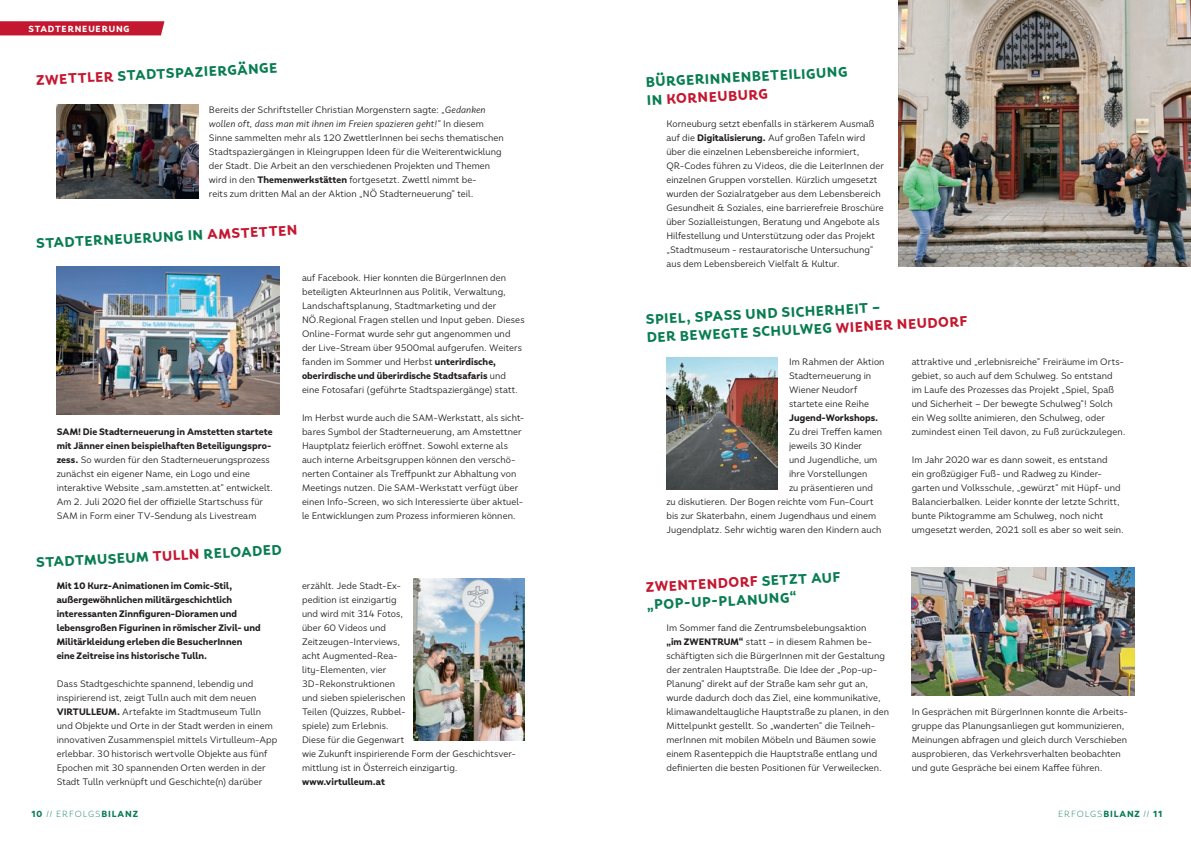
<style>
.page{position:relative;width:1191px;height:842px;background:#fff}
.page>*{position:absolute;margin:0;border:0;box-sizing:border-box;transform-origin:0 0}
.t1{font:900 14px/18px "Faible";color:#097d52}
.t2{font:9.5px/14px "Faible";letter-spacing:.01em;color:#231f20}
.t3{font:900 9.5px/14px "Faible";letter-spacing:.005em;color:#231f20}
.t4{font:300 9px "Faible";letter-spacing:.095em;color:#097d52}
.t5{font:900 9px "Faible";letter-spacing:.1em;color:#fff}
.s1{color:#c41730}
.s2{font-style:italic}
.s3{font-weight:900}
</style>
<div class="page">
<img style="left:57px;top:105px;width:141px;height:94px">
<img style="left:57px;top:267px;width:222px;height:148px">
<img style="left:413px;top:578px;width:111px;height:162px">
<svg style="left:0;top:21px;width:164px;height:14px"></svg>
<img style="left:898px;top:0;width:293px;height:266px">
<img style="left:666px;top:358px;width:111px;height:131px">
<img style="left:911px;top:567px;width:223px;height:129px">
<p class="t5" style="left:28px;top:22px;width:103px">STADTERNEUERUNG</p>
<h1 class="t1" style="left:36px;top:72px;width:243px;rotate:-3deg"><span class="s1">ZWETTLER</span> STADTSPAZIERGÄNGE</h1>
<p class="t2" style="left:209px;top:102px;width:296px">Bereits der Schriftsteller Christian Morgenstern sagte: <span class="s2">„Gedanken wollen oft, dass man mit ihnen im Freien spazieren geht!“</span> In diesem Sinne sammelten mehr als 120 ZwettlerInnen bei sechs thematischen Stadtspaziergängen in Kleingruppen Ideen für die Weiterentwicklung der Stadt. Die Arbeit an den verschiedenen Projekten und Themen wird in den <span class="s3">Themenwerkstätten</span> fortgesetzt. Zwettl nimmt be-<br>reits zum dritten Mal an der Aktion „NÖ Stadterneuerung“ teil.</p>
<h1 class="t1" style="left:36px;top:235px;width:263px;rotate:-3deg">STADTERNEUERUNG IN <span class="s1">AMSTETTEN</span></h1>
<p class="t2" style="left:57px;top:424px;width:218px"><span class="s3">SAM! Die Stadterneuerung in Amstetten startete mit Jänner einen beispielhaften Beteiligungspro&shy;zess.</span> So wurden für den Stadterneuerungsprozess zunächst ein eigener Name, ein Logo und eine interaktive Website „sam.amstetten.at“ entwickelt.<br>Am 2. Juli 2020 fiel der offizielle Startschuss für SAM in Form einer TV-Sendung als Livestream</p>
<h1 class="t1" style="left:36px;top:554px;width:247px;rotate:-3deg">STADTMUSEUM <span class="s1">TULLN</span> RELOADED</h1>
<p class="t3" style="left:57px;top:579px;width:205px">Mit 10 Kurz-Animationen im Comic-Stil, außergewöhnlichen militärgeschichtlich interessanten Zinnfiguren-Dioramen und lebensgroßen Figurinen in römischer Zivil- und Militärkleidung erleben die BesucherInnen eine Zeitreise ins historische Tulln.</p>
<p class="t2" style="left:57px;top:676px;width:222px">Dass Stadtgeschichte spannend, lebendig und inspirierend ist, zeigt Tulln auch mit dem neuen <span class="s3">VIRTULLEUM.</span> Artefakte im Stadtmuseum Tulln und Objekte und Orte in der Stadt werden in einem innovativen Zusammenspiel mittels Virtulleum-App erlebbar. 30 historisch wertvolle Objekte aus fünf Epochen mit 30 spannenden Orten werden in der Stadt Tulln verknüpft und Geschichte(n) darüber</p>
<p class="t2" style="left:302px;top:270px;width:224px">auf Facebook. Hier konnten die BürgerInnen den beteiligten AkteurInnen aus Politik, Verwaltung, Landschaftsplanung, Stadtmarketing und der NÖ.Regional Fragen stellen und Input geben. Dieses Online-Format wurde sehr gut angenommen und der Live-Stream über 9500mal aufgerufen. Weiters fanden im Sommer und Herbst <span class="s3">unterirdische, oberirdische und überirdische Stadtsafaris</span> und eine Fotosafari (geführte Stadtspaziergänge) statt.</p>
<p class="t2" style="left:302px;top:410px;width:224px">Im Herbst wurde auch die SAM-Werkstatt, als sicht&shy;bares Symbol der Stadterneuerung, am Amstettner Hauptplatz feierlich eröffnet. Sowohl externe als auch interne Arbeitsgruppen können den verschö&shy;nerten Container als Treffpunkt zur Abhaltung von Meetings nutzen. Die SAM-Werkstatt verfügt über einen Info-Screen, wo sich Interessierte über aktuel&shy;le Entwicklungen zum Prozess informieren können.</p>
<p class="t2" style="left:302px;top:578px;width:215px">erzählt. Jede Stadt-Ex-<br>pedition ist einzigartig<br>und wird mit 314 Fotos,<br>über 60 Videos und<br>Zeitzeugen-Interviews,<br>acht Augmented-Rea-<br>lity-Elementen, vier<br>3D-Rekonstruktionen<br>und sieben spielerischen<br>Teilen (Quizzes, Rubbel-<br>spiele) zum Erlebnis.<br>Diese für die Gegenwart<br>wie Zukunft inspirierende Form der Geschichtsver&shy;mittlung ist in Österreich einzigartig.</p>
<p class="t3" style="left:302px;top:775px;width:85px">www.virtulleum.at</p>
<h1 class="t1" style="left:645px;top:73px;width:203px;rotate:-3deg">BÜRGERINNENBETEILIGUNG<br>IN <span class="s1">KORNEUBURG</span></h1>
<p class="t2" style="left:666px;top:116px;width:219px">Korneuburg setzt ebenfalls in stärkerem Ausmaß auf die <span class="s3">Digitalisierung.</span> Auf großen Tafeln wird über die einzelnen Lebensbereiche informiert, QR-Codes führen zu Videos, die die LeiterInnen der einzelnen Gruppen vorstellen. Kürzlich umgesetzt wurden der Sozialratgeber aus dem Lebensbereich Gesundheit &amp; Soziales, eine barrierefreie Broschüre über Sozialleistungen, Beratung und Angebote als Hilfestellung und Unterstützung oder das Projekt „Stadtmuseum - restauratorische Untersuchung“ aus dem Lebensbereich Vielfalt &amp; Kultur.</p>
<h1 class="t1" style="left:645px;top:311px;width:322px;rotate:-3deg">SPIEL, SPASS UND SICHERHEIT –<br>DER BEWEGTE SCHULWEG <span class="s1">WIENER NEUDORF</span></h1>
<p class="t2" style="left:789px;top:354px;width:97px">Im Rahmen der Aktion<br>Stadterneuerung in<br>Wiener Neudorf startete eine Reihe</p>
<p class="t3" style="left:789px;top:411px;width:91px">Jugend-Workshops.</p>
<p class="t2" style="left:789px;top:424px;width:95px">Zu drei Treffen kamen</p>
<p class="t2" style="left:789px;top:438px;width:75px">jeweils 30 Kinder</p>
<p class="t2" style="left:789px;top:452px;width:90px">und Jugendliche, um</p>
<p class="t2" style="left:789px;top:466px;width:80px">ihre Vorstellungen</p>
<p class="t2" style="left:789px;top:480px;width:85px">zu präsentieren und</p>
<p class="t2" style="left:666px;top:494px;width:209px">zu diskutieren. Der Bogen reichte vom Fun-Court</p>
<p class="t2" style="left:666px;top:508px;width:211px">bis zur Skaterbahn, einem Jugendhaus und einem</p>
<p class="t2" style="left:666px;top:522px;width:217px">Jugendplatz. Sehr wichtig waren den Kindern auch</p>
<p class="t2" style="left:911px;top:354px;width:215px">attraktive und „erlebnisreiche“ Freiräume im Orts&shy;gebiet, so auch auf dem Schulweg. So entstand<br>im Laufe des Prozesses das Projekt „Spiel, Spaß und Sicherheit – Der bewegte Schulweg“! Solch ein Weg sollte animieren, den Schulweg, oder zumindest einen Teil davon, zu Fuß zurückzulegen.</p>
<p class="t2" style="left:911px;top:452px;width:214px">Im Jahr 2020 war es dann soweit, es entstand<br>ein großzügiger Fuß- und Radweg zu Kinder&shy;garten und Volksschule, „gewürzt“ mit Hüpf- und Balancierbalken. Leider konnte der letzte Schritt, bunte Piktogramme am Schulweg, noch nicht umgesetzt werden, 2021 soll es aber so weit sein.</p>
<h1 class="t1" style="left:645px;top:578px;width:196px;rotate:-3deg"><span class="s1">ZWENTENDORF</span> SETZT AUF „POP-UP-PLANUNG“</h1>
<p class="t2" style="left:666px;top:620px;width:224px">Im Sommer fand die Zentrumsbelebungsaktion<br><span class="s3">„im ZWENTRUM“</span> statt – in diesem Rahmen be&shy;schäftigten sich die BürgerInnen mit der Gestaltung der zentralen Hauptstraße. Die Idee der „Pop-up-Planung“ direkt auf der Straße kam sehr gut an, wurde dadurch doch das Ziel, eine kommunikative, klimawandeltaugliche Hauptstraße zu planen, in den Mittelpunkt gestellt. So „wanderten“ die Teilneh&shy;merInnen mit mobilen Möbeln und Bäumen sowie einem Rasenteppich die Hauptstraße entlang und definierten die besten Positionen für Verweilecken.</p>
<p class="t2" style="left:911px;top:704px;width:218px">In Gesprächen mit BürgerInnen konnte die Arbeits&shy;gruppe das Planungsanliegen gut kommunizieren, Meinungen abfragen und gleich durch Verschieben ausprobieren, das Verkehrsverhalten beobachten und gute Gespräche bei einem Kaffee führen.</p>
<p class="t4" style="left:31px;top:808px;width:108px"><span class="s3">10</span> // ERFOLGS<span class="s3">BILANZ</span></p>
<p class="t4" style="left:1058px;top:808px;width:106px">ERFOLGS<span class="s3">BILANZ</span> // <span class="s3">11</span></p>
</div>
